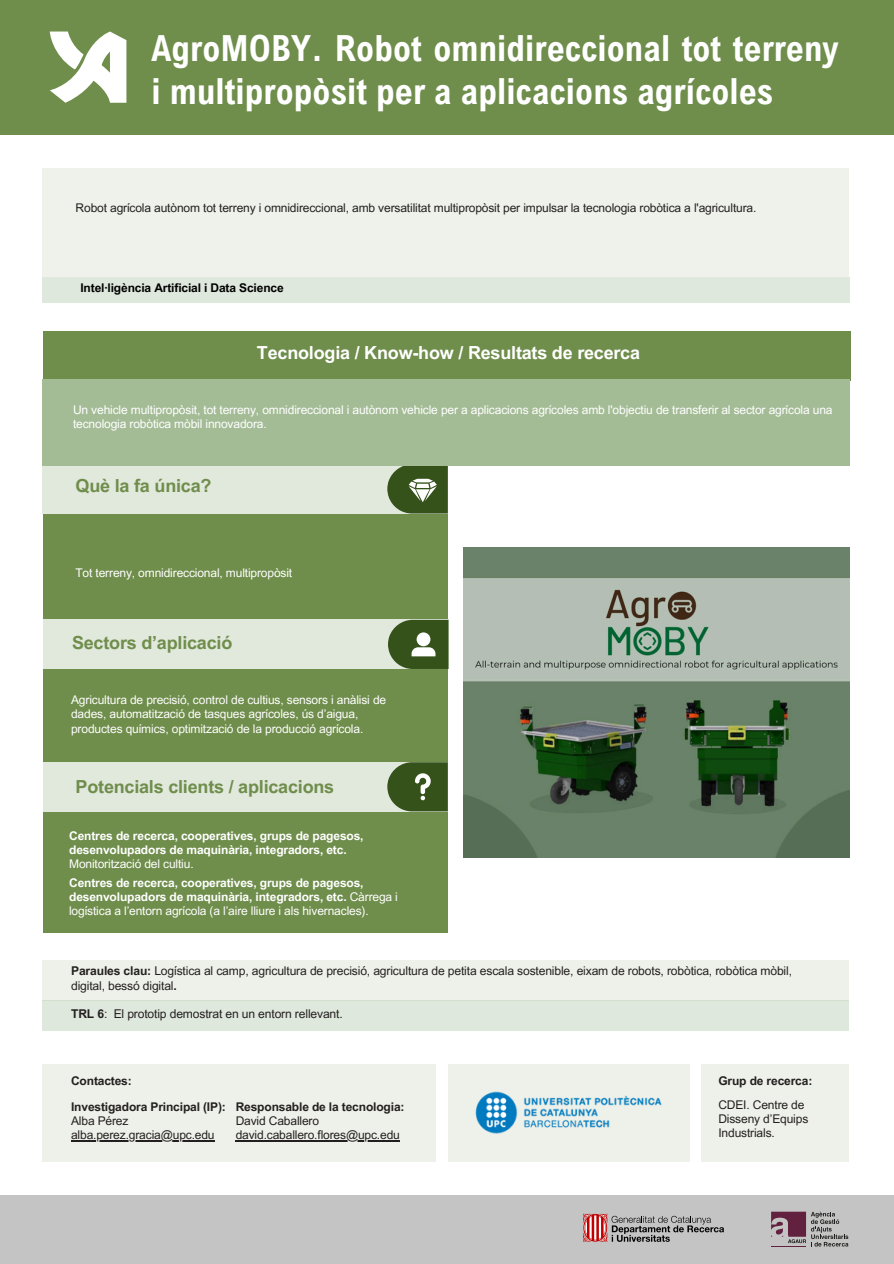
<style>
.page{position:relative;width:894px;height:1264px;background:#fff}
.page>*{position:absolute;margin:0;border:0;box-sizing:border-box;transform-origin:0 0}
.t1{font:700 36px/42.8px "Arial Nova Cond";color:#fff}
.t2{font:700 18px "Arial MT Pro";letter-spacing:-.01em;color:#6f8d4b}
.t3{font:700 18px "Arial MT Pro";letter-spacing:-.01em;color:#fff}
.t4{font:12.15px/14.1px "Arial MT Pro";letter-spacing:-.01em;color:#231f20}
.t5{font:12px/14px "Arial MT Pro";letter-spacing:-.01em;color:#fff}
.t6{font:700 12px/14px "Arial MT Pro";letter-spacing:-.01em;color:#fff}
.t7{font:12px/14px "Arial MT Pro";letter-spacing:-.01em;color:#231f20}
.t8{font:700 12px "Arial MT Pro";letter-spacing:-.01em;color:#231f20}
.t9{font:700 12px "Arial MT Pro";letter-spacing:-.01em;color:#000}
.s1{font-weight:400}
.s2{font-weight:700}
</style>
<div class="page">
<div style="left:0;top:1195px;width:893px;height:68px;background:#c4c4c4"></div>
<svg style="left:583px;top:1213px;width:140px;height:28px"></svg>
<svg style="left:771px;top:1211px;width:77px;height:35px"></svg>
<hr style="left:770px;top:1245px;width:35px;height:1px;background:#632140">
<div style="left:0;top:0;width:893px;height:135px;background:#6f8d4b"></div>
<div style="left:43px;top:512px;width:404px;height:420px;background:#6f8d4b"></div>
<div style="left:43px;top:331px;width:807px;height:49px;background:#6f8d4b"></div>
<div style="left:43px;top:464px;width:405px;height:49px;background:#e1e8dc"></div>
<svg style="left:387px;top:465px;width:60px;height:48px;background:#5a7345"></svg>
<div style="left:43px;top:379px;width:806px;height:86px;background:#a4bc96"></div>
<div style="left:43px;top:1000px;width:805px;height:30px;background:#dfe8dd"></div>
<div style="left:43px;top:960px;width:805px;height:40px;background:#eef1e9"></div>
<svg style="left:50px;top:32px;width:76px;height:71px"></svg>
<div style="left:43px;top:168px;width:805px;height:109px;background:#eef2eb"></div>
<div style="left:43px;top:277px;width:806px;height:26px;background:#dfe8dd"></div>
<div style="left:447px;top:1064px;width:242px;height:97px;background:#eef1e9"></div>
<div style="left:43px;top:1064px;width:393px;height:97px;background:#eef1e9"></div>
<div style="left:701px;top:1064px;width:147px;height:97px;background:#eef1e9"></div>
<img style="left:475px;top:1091px;width:187px;height:43px">
<div style="left:44px;top:620px;width:404px;height:49px;background:#e1e8dc"></div>
<svg style="left:388px;top:620px;width:60px;height:49px;background:#5b7346"></svg>
<div style="left:44px;top:762px;width:403px;height:49px;background:#e1e8dc"></div>
<svg style="left:387px;top:762px;width:60px;height:49px;background:#506a3a"></svg>
<img style="left:463px;top:547px;width:386px;height:310px">
<hr style="left:71px;top:1140px;width:143px;height:1px;background:#231f20">
<hr style="left:236px;top:1140px;width:163px;height:1px;background:#231f20">
<p class="t1" style="left:152px;top:26px;width:688px">AgroMOBY. Robot omnidireccional tot terreny i multipropòsit per a aplicacions agrícoles</p>
<p class="t7" style="left:76px;top:203px;width:682px">Robot agrícola autònom tot terreny i omnidireccional, amb versatilitat multipropòsit per impulsar la tecnologia robòtica a l'agricultura.</p>
<p class="t9" style="left:80px;top:283px;width:205px">Intel·ligència Artificial i Data Science</p>
<p class="t3" style="left:257px;top:346px;width:384px">Tecnologia / Know-how / Resultats de recerca</p>
<p class="t5" style="left:73px;top:404px;width:760px">Un vehicle multipropòsit, tot terreny, omnidireccional i autònom vehicle per a aplicacions agrícoles amb l'objectiu de transferir al sector agrícola una tecnologia robòtica mòbil innovadora.</p>
<h2 class="t2" style="left:76px;top:478px;width:137px">Què la fa única?</h2>
<p class="t5" style="left:75px;top:567px;width:218px">Tot terreny, omnidireccional, multipropòsit</p>
<h1 class="t2" style="left:72px;top:635px;width:162px">Sectors d’aplicació</h1>
<p class="t5" style="left:71px;top:694px;width:316px">Agricultura de precisió, control de cultius, sensors i anàlisi de dades, automatització de tasques agrícoles, ús d’aigua, productes químics, optimització de la producció agrícola.</p>
<p class="t2" style="left:76px;top:779px;width:260px">Potencials clients / aplicacions</p>
<h3 class="t6" style="left:69px;top:829px;width:296px">Centres de recerca, cooperatives, grups de pagesos, desenvolupadors de maquinària, integradors, etc.<br><span class="s1">Monitorització del cultiu.</span></h3>
<p class="t6" style="left:69px;top:877px;width:330px">Centres de recerca, cooperatives, grups de pagesos, desenvolupadors de maquinària, integradors, etc. <span class="s1">Càrrega i logística a l’entorn agrícola (a l’aire lliure i als hivernacles).</span></p>
<p class="t4" style="left:71px;top:965px;width:722px"><span class="s2">Paraules clau:</span> Logística al camp, agricultura de precisió, agricultura de petita escala sostenible, eixam de robots, robòtica, robòtica mòbil, digital, bessó digital<span class="s2">.</span></p>
<h2 class="t4" style="left:71px;top:1008px;width:273px"><span class="s2">TRL 6</span>: El prototip demostrat en un entorn rellevant.</h2>
<h2 class="t8" style="left:71px;top:1076px;width:62px">Contactes:</h2>
<p class="t8" style="left:71px;top:1102px;width:156px">Investigadora Principal (IP):</p>
<p class="t7" style="left:71px;top:1115px;width:59px">Alba Pérez</p>
<p class="t7" style="left:71px;top:1129px;width:145px">alba.perez.gracia@upc.edu</p>
<h2 class="t8" style="left:236px;top:1102px;width:170px">Responsable de la tecnologia:</h2>
<p class="t7" style="left:236px;top:1115px;width:85px">David Caballero</p>
<p class="t7" style="left:236px;top:1129px;width:166px">david.caballero.flores@upc.edu</p>
<p class="t8" style="left:718px;top:1076px;width:95px">Grup de recerca:</p>
<p class="t7" style="left:718px;top:1099px;width:91px">CDEI. Centre de<br>Disseny d’Equips<br>Industrials.</p>
</div>
